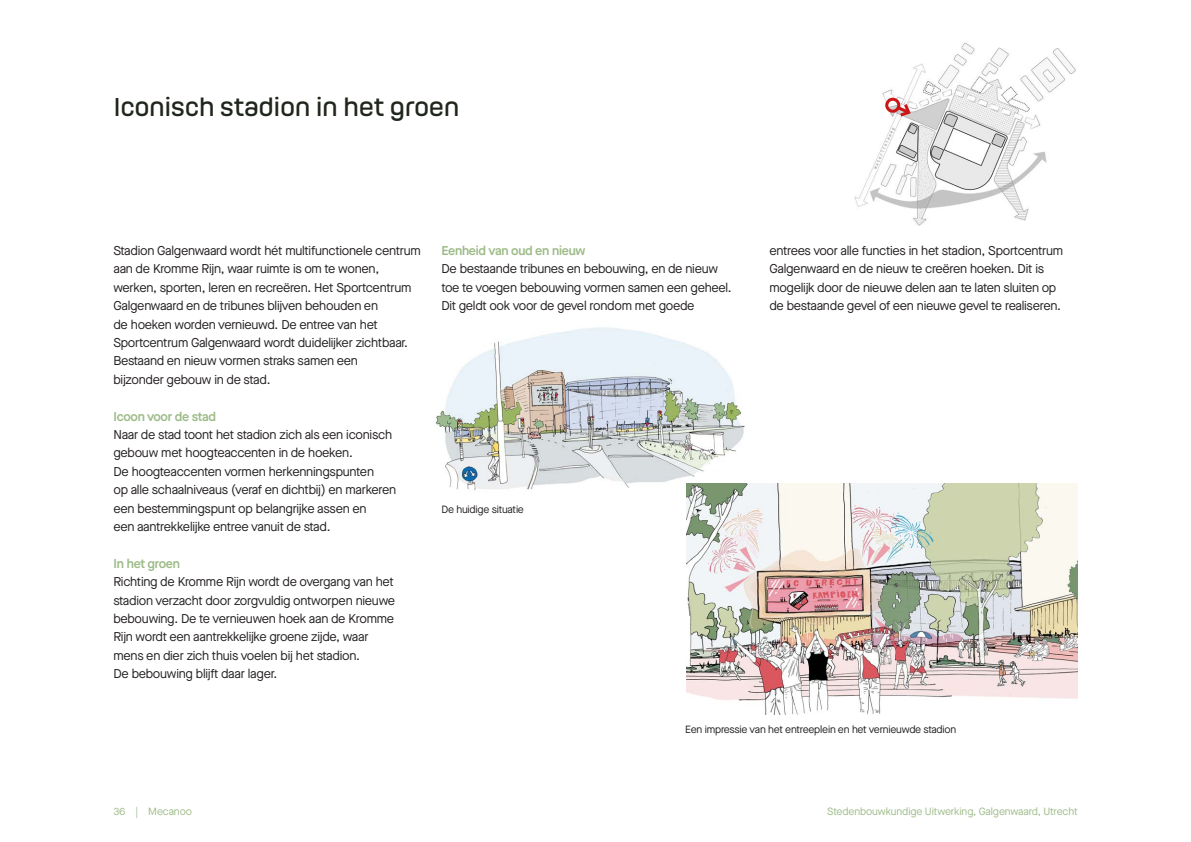
<style>
.page{position:relative;width:1191px;height:842px;background:#fff}
.page>*{position:absolute;margin:0;border:0;box-sizing:border-box;transform-origin:0 0}
.Sub_Chapter_Titl_NL{font:24px "Hong Kong";letter-spacing:-.02em;color:#20261c}
.Body_NL_MN_12_75{font:12.8px/18.4px "Maison Neue";letter-spacing:-.02em;color:#231f20}
.Subheader_Body_NL_M{font:600 12.8px "Maison Neue";letter-spacing:-.02em;color:#9dbb88}
.Body_NL_MN_12_75-2{font:600 12.8px "Maison Neue";letter-spacing:-.02em;color:#9dbb88}
.Captions_NL_MN_10_5{font:10.5px "Maison Neue";letter-spacing:-.02em;color:#231f20}
.t1{font:10.5px "Maison Neue";letter-spacing:-.01em;color:#9dbb88}
</style>
<div class="page">
<img style="left:854px;top:42px;width:222px;height:183px">
<div style="left:885px;top:98px;width:15px;height:15px;border:3px solid #cb1517;border-radius:50%"></div>
<svg style="left:894px;top:101px;width:18px;height:18px"></svg>
<img style="left:435px;top:327px;width:310px;height:164px">
<img style="left:686px;top:483px;width:391px;height:232px">
<p class="Sub_Chapter_Titl_NL" style="left:113px;top:90px;width:348px">Iconisch stadion in het groen</p>
<p class="Body_NL_MN_12_75" style="left:113px;top:241px;width:309px">Stadion Galgenwaard wordt hét multifunctionele centrum aan de Kromme Rijn, waar ruimte is om te wonen, werken, sporten, leren en recreëren. Het Sportcentrum Galgenwaard en de tribunes blijven behouden en<br>de hoeken worden vernieuwd. De entree van het Sportcentrum Galgenwaard wordt duidelijker zichtbaar.<br>Bestaand en nieuw vormen straks samen een<br>bijzonder gebouw in de stad.</p>
<p class="Subheader_Body_NL_M" style="left:113px;top:407px;width:104px">Icoon voor de stad</p>
<p class="Body_NL_MN_12_75" style="left:113px;top:425px;width:284px">Naar de stad toont het stadion zich als een iconisch gebouw met hoogteaccenten in de hoeken.<br>De hoogteaccenten vormen herkenningspunten<br>op alle schaalniveaus (veraf en dichtbij) en markeren een bestemmingspunt op belangrijke assen en<br>een aantrekkelijke entree vanuit de stad.</p>
<p class="Subheader_Body_NL_M" style="left:113px;top:554px;width:68px">In het groen</p>
<p class="Body_NL_MN_12_75" style="left:113px;top:572px;width:283px">Richting de Kromme Rijn wordt de overgang van het stadion verzacht door zorgvuldig ontworpen nieuwe bebouwing. De te vernieuwen hoek aan de Kromme Rijn wordt een aantrekkelijke groene zijde, waar mens en dier zich thuis voelen bij het stadion.<br>De bebouwing blijft daar lager.</p>
<p class="Body_NL_MN_12_75-2" style="left:441px;top:241px;width:146px">Eenheid van oud en nieuw</p>
<p class="Body_NL_MN_12_75" style="left:441px;top:259px;width:292px">De bestaande tribunes en bebouwing, en de nieuw toe te voegen bebouwing vormen samen een geheel.<br>Dit geldt ook voor de gevel rondom met goede</p>
<p class="Captions_NL_MN_10_5" style="left:441px;top:502px;width:84px">De huidige situatie</p>
<p class="Body_NL_MN_12_75" style="left:769px;top:241px;width:295px">entrees voor alle functies in het stadion, Sportcentrum Galgenwaard en de nieuw te creëren hoeken. Dit is mogelijk door de nieuwe delen aan te laten sluiten op de bestaande gevel of een nieuwe gevel te realiseren.</p>
<p class="Captions_NL_MN_10_5" style="left:685px;top:723px;width:272px">Een impressie van het entreeplein en het vernieuwde stadion</p>
<p class="t1" style="left:113px;top:804px;width:80px">36 | Mecanoo</p>
<p class="t1" style="left:827px;top:804px;width:252px">Stedenbouwkundige Uitwerking, Galgenwaard, Utrecht</p>
</div>
